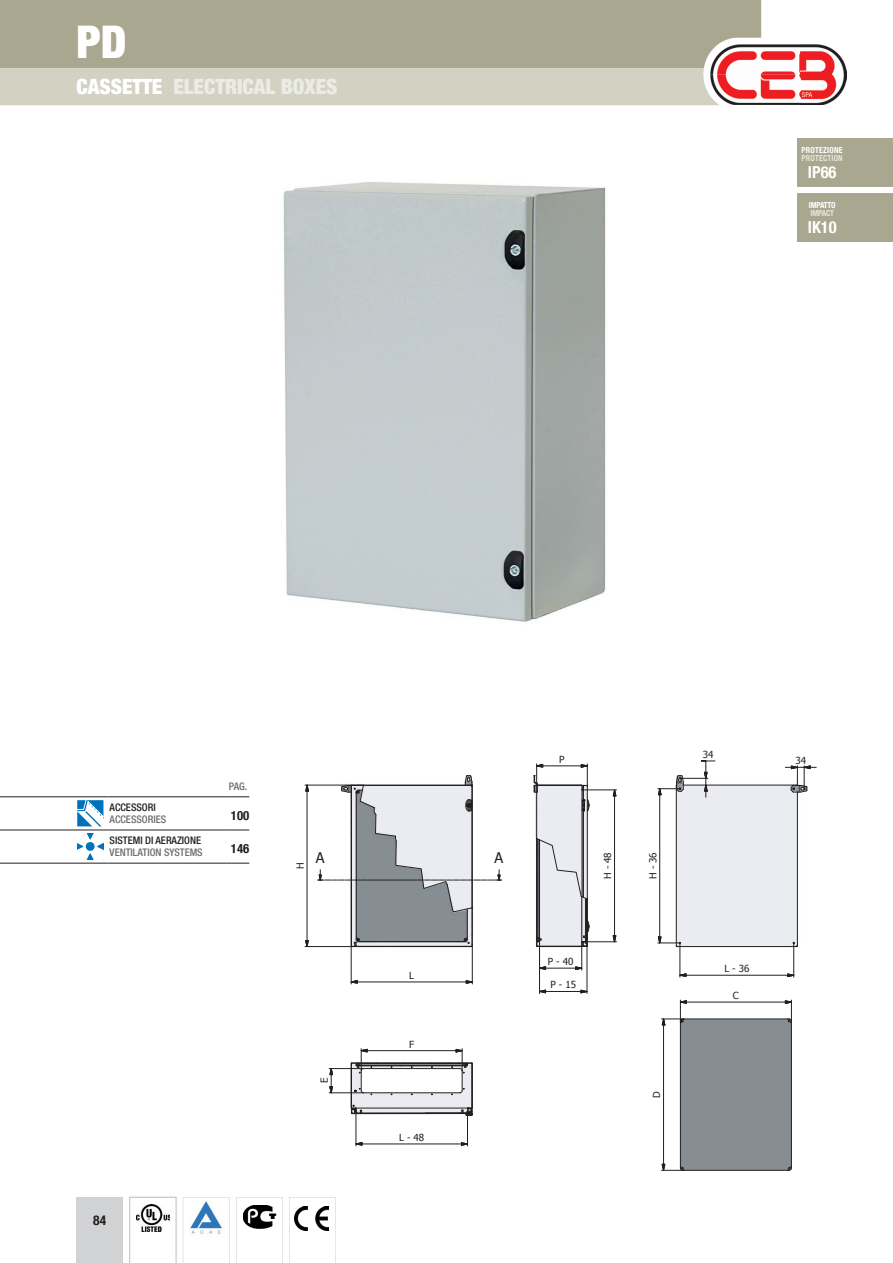
<style>
.page{position:relative;width:893px;height:1263px;background:#fff}
.page>*{position:absolute;margin:0;border:0;box-sizing:border-box;transform-origin:0 0}
.t1{font:900 condensed 45px "Helvetica Neue";color:#fff}
.t2{font:900 condensed 21px "Helvetica Neue";color:#ecece6}
.t3{font:700 condensed 16.5px "Helvetica Neue";color:#fff}
.t4{font:14.7px "Tahoma";color:#231f20}
.t5{font:700 condensed 13.5px "Helvetica Neue";color:#231f20}
.t6{font:700 condensed 12.75px "Helvetica Neue";color:#231f20}
.t7{font:500 condensed 10.5px "Helvetica Neue LT Com";color:#6c6d70}
.t8{font:500 condensed 10.5px "Helvetica Neue LT Com";color:#231f20}
.t9{font:9.75px "Tahoma";letter-spacing:-.005em;color:#231f20}
.t10{font:700 condensed 8.25px "Helvetica Neue";letter-spacing:.02em;color:#e7e6de;scale:.96 1}
.t11{font:700 condensed 8.25px "Helvetica Neue";letter-spacing:.03em;color:#fff;scale:.96 1}
.t12{font:700 condensed 8.25px "Helvetica Neue";letter-spacing:-.02em;color:#fff;scale:.96 1}
.s1{color:#fff}
</style>
<div class="page">
<div style="left:76px;top:1197px;width:47px;height:66px;background:#d1d2d4"></div>
<div style="left:0;top:0;width:761px;height:68px;background:#a9a790"></div>
<img style="left:710px;top:44px;width:136px;height:61px">
<svg style="left:710px;top:44px;width:8px;height:8px"></svg>
<div style="left:0;top:68px;width:720px;height:37px;background:#d2d1c2"></div>
<img style="left:283px;top:182px;width:323px;height:440px">
<img style="left:535px;top:813px;width:52px;height:129px">
<hr style="left:583px;top:811px;width:1px;height:86px;background:#231f20">
<hr style="left:587px;top:786px;width:1px;height:113px;background:#231f20">
<hr style="left:582px;top:785px;width:1px;height:112px;background:#231f20">
<hr style="left:536px;top:792px;width:1px;height:46px;background:#231f20">
<img style="left:351px;top:1064px;width:121px;height:51px">
<hr style="left:352px;top:1113px;width:119px;height:1px;background:#231f20">
<hr style="left:363px;top:1092px;width:97px;height:1px;background:#231f20">
<hr style="left:363px;top:1068px;width:97px;height:1px;background:#231f20">
<hr style="left:472px;top:1063px;width:1px;height:45px;background:#231f20">
<hr style="left:351px;top:1063px;width:1px;height:45px;background:#231f20">
<hr style="left:355px;top:1108px;width:113px;height:1px;background:#231f20">
<hr style="left:357px;top:1065px;width:110px;height:1px;background:#231f20">
<hr style="left:360px;top:1063px;width:104px;height:1px;background:#231f20">
<div style="left:677px;top:784px;width:120px;height:162px;background:#ebecf1"></div>
<hr style="left:676px;top:946px;width:121px;height:1px;background:#231f20">
<hr style="left:676px;top:785px;width:1px;height:161px;background:#231f20">
<hr style="left:683px;top:785px;width:114px;height:1px;background:#231f20">
<hr style="left:797px;top:792px;width:1px;height:154px;background:#231f20">
<svg style="left:793px;top:942px;width:5px;height:5px"></svg>
<div style="left:680px;top:1022px;width:1px;height:145px;border:1px solid #231f20"></div>
<svg style="left:788px;top:1167px;width:4px;height:4px"></svg>
<svg style="left:351px;top:1101px;width:11px;height:13px"></svg>
<svg style="left:459px;top:1104px;width:14px;height:12px"></svg>
<svg style="left:422px;top:1064px;width:10px;height:3px"></svg>
<svg style="left:386px;top:1064px;width:19px;height:3px"></svg>
<svg style="left:318px;top:775px;width:183px;height:172px"></svg>
<hr style="left:686px;top:1002px;width:99px;height:1px;background:#231f20">
<svg style="left:785px;top:1000px;width:7px;height:23px"></svg>
<hr style="left:663px;top:1025px;width:1px;height:139px;background:#231f20">
<svg style="left:661px;top:1164px;width:23px;height:7px"></svg>
<svg style="left:661px;top:1000px;width:26px;height:29px"></svg>
<svg style="left:785px;top:765px;width:31px;height:28px"></svg>
<hr style="left:659px;top:795px;width:1px;height:142px;background:#231f20">
<svg style="left:658px;top:760px;width:57px;height:39px"></svg>
<svg style="left:658px;top:936px;width:23px;height:11px"></svg>
<svg style="left:787px;top:973px;width:8px;height:4px"></svg>
<svg style="left:679px;top:973px;width:7px;height:4px"></svg>
<hr style="left:686px;top:975px;width:102px;height:1px;background:#231f20">
<hr style="left:793px;top:943px;width:1px;height:34px;background:#231f20">
<hr style="left:680px;top:943px;width:1px;height:34px;background:#231f20">
<hr style="left:367px;top:1050px;width:89px;height:1px;background:#231f20">
<svg style="left:351px;top:1048px;width:27px;height:47px"></svg>
<svg style="left:449px;top:1048px;width:24px;height:47px"></svg>
<svg style="left:329px;top:1069px;width:4px;height:25px"></svg>
<hr style="left:329px;top:1092px;width:34px;height:1px;background:#231f20">
<hr style="left:329px;top:1068px;width:34px;height:1px;background:#231f20">
<svg style="left:355px;top:1142px;width:7px;height:4px"></svg>
<svg style="left:461px;top:1142px;width:6px;height:4px"></svg>
<hr style="left:362px;top:1143px;width:99px;height:1px;background:#231f20">
<hr style="left:467px;top:1111px;width:1px;height:35px;background:#231f20">
<hr style="left:356px;top:1111px;width:1px;height:35px;background:#231f20">
<svg style="left:305px;top:784px;width:4px;height:11px"></svg>
<svg style="left:305px;top:940px;width:4px;height:8px"></svg>
<hr style="left:307px;top:791px;width:1px;height:149px;background:#231f20">
<hr style="left:305px;top:946px;width:46px;height:1px;background:#231f20">
<hr style="left:305px;top:785px;width:46px;height:1px;background:#231f20">
<svg style="left:350px;top:980px;width:8px;height:4px"></svg>
<svg style="left:466px;top:980px;width:6px;height:4px"></svg>
<hr style="left:357px;top:982px;width:109px;height:1px;background:#231f20">
<hr style="left:472px;top:946px;width:1px;height:38px;background:#231f20">
<hr style="left:351px;top:946px;width:1px;height:38px;background:#231f20">
<svg style="left:534px;top:764px;width:56px;height:49px"></svg>
<svg style="left:613px;top:935px;width:3px;height:8px"></svg>
<svg style="left:613px;top:790px;width:3px;height:10px"></svg>
<hr style="left:614px;top:796px;width:1px;height:140px;background:#231f20">
<hr style="left:585px;top:941px;width:31px;height:1px;background:#231f20">
<hr style="left:583px;top:789px;width:33px;height:1px;background:#231f20">
<svg style="left:536px;top:838px;width:54px;height:132px"></svg>
<svg style="left:540px;top:989px;width:6px;height:4px"></svg>
<svg style="left:580px;top:989px;width:7px;height:4px"></svg>
<hr style="left:545px;top:991px;width:36px;height:1px;background:#231f20">
<hr style="left:587px;top:946px;width:1px;height:47px;background:#231f20">
<hr style="left:539px;top:941px;width:1px;height:52px;background:#231f20">
<div style="left:798px;top:138px;width:95px;height:48px;background:#a9a790"></div>
<div style="left:798px;top:193px;width:95px;height:48px;background:#a9a790"></div>
<hr style="left:0;top:830px;width:107px;height:1px;background:#231f20">
<hr style="left:107px;top:830px;width:120px;height:1px;background:#231f20">
<svg style="left:227px;top:830px;width:22px;height:1px"></svg>
<hr style="left:0;top:863px;width:107px;height:1px;background:#231f20">
<hr style="left:107px;top:863px;width:120px;height:1px;background:#231f20">
<svg style="left:227px;top:863px;width:22px;height:1px"></svg>
<hr style="left:0;top:796px;width:107px;height:1px;background:#231f20">
<svg style="left:227px;top:796px;width:22px;height:1px"></svg>
<hr style="left:107px;top:796px;width:120px;height:1px;background:#231f20">
<svg style="left:77px;top:800px;width:27px;height:26px"></svg>
<svg style="left:77px;top:834px;width:26px;height:25px"></svg>
<svg style="left:129px;top:1197px;width:47px;height:66px"></svg>
<img style="left:136px;top:1204px;width:34px;height:27px">
<svg style="left:183px;top:1197px;width:47px;height:66px"></svg>
<img style="left:190px;top:1201px;width:35px;height:35px">
<svg style="left:236px;top:1197px;width:47px;height:66px"></svg>
<img style="left:243px;top:1205px;width:35px;height:23px">
<svg style="left:289px;top:1197px;width:47px;height:66px"></svg>
<img style="left:295px;top:1207px;width:33px;height:23px">
<h1 class="t1" style="left:77px;top:5px;width:51px">PD</h1>
<h2 class="t2" style="left:77px;top:70px;width:262px"><span class="s1">CASSETTE</span> ELECTRICAL BOXES</h2>
<p class="t11" style="left:802px;top:143px;width:44px">PROTEZIONE</p>
<p class="t10" style="left:802px;top:151px;width:44px">PROTECTION</p>
<h3 class="t3" style="left:808px;top:158px;width:30px">IP66</h3>
<p class="t12" style="left:809px;top:198px;width:29px">IMPATTO</p>
<p class="t10" style="left:810px;top:206px;width:26px">IMPACT</p>
<h3 class="t3" style="left:808px;top:213px;width:30px">IK10</h3>
<p class="t7" style="left:229px;top:780px;width:20px">PAG.</p>
<p class="t8" style="left:110px;top:801px;width:48px">ACCESSORI</p>
<p class="t7" style="left:110px;top:813px;width:58px">ACCESSORIES</p>
<h3 class="t6" style="left:231px;top:804px;width:20px">100</h3>
<p class="t8" style="left:110px;top:834px;width:93px">SISTEMI DI AERAZIONE</p>
<p class="t7" style="left:110px;top:846px;width:95px">VENTILATION SYSTEMS</p>
<h3 class="t6" style="left:231px;top:837px;width:20px">146</h3>
<h3 class="t5" style="left:93px;top:1209px;width:14px">84</h3>
<p class="t9" style="left:294px;top:869px;width:8px;rotate:-90deg">H</p>
<h3 class="t4" style="left:316px;top:848px;width:10px">A</h3>
<h3 class="t4" style="left:495px;top:848px;width:10px">A</h3>
<p class="t9" style="left:318px;top:1083px;width:7px;rotate:-90deg">E</p>
<p class="t9" style="left:409px;top:969px;width:6px">L</p>
<p class="t9" style="left:409px;top:1037px;width:7px">F</p>
<p class="t9" style="left:399px;top:1130px;width:27px">L-48</p>
<p class="t9" style="left:559px;top:753px;width:7px">P</p>
<p class="t9" style="left:601px;top:879px;width:28px;rotate:-90deg">H-48</p>
<p class="t9" style="left:548px;top:955px;width:27px">P-40</p>
<p class="t9" style="left:550px;top:978px;width:27px">P-15</p>
<p class="t9" style="left:646px;top:879px;width:28px;rotate:-90deg">H-36</p>
<p class="t9" style="left:650px;top:1098px;width:8px;rotate:-90deg">D</p>
<p class="t9" style="left:703px;top:748px;width:12px">34</p>
<p class="t9" style="left:724px;top:962px;width:27px">L-36</p>
<p class="t9" style="left:733px;top:989px;width:7px">C</p>
<p class="t9" style="left:795px;top:754px;width:12px">34</p>
</div>
